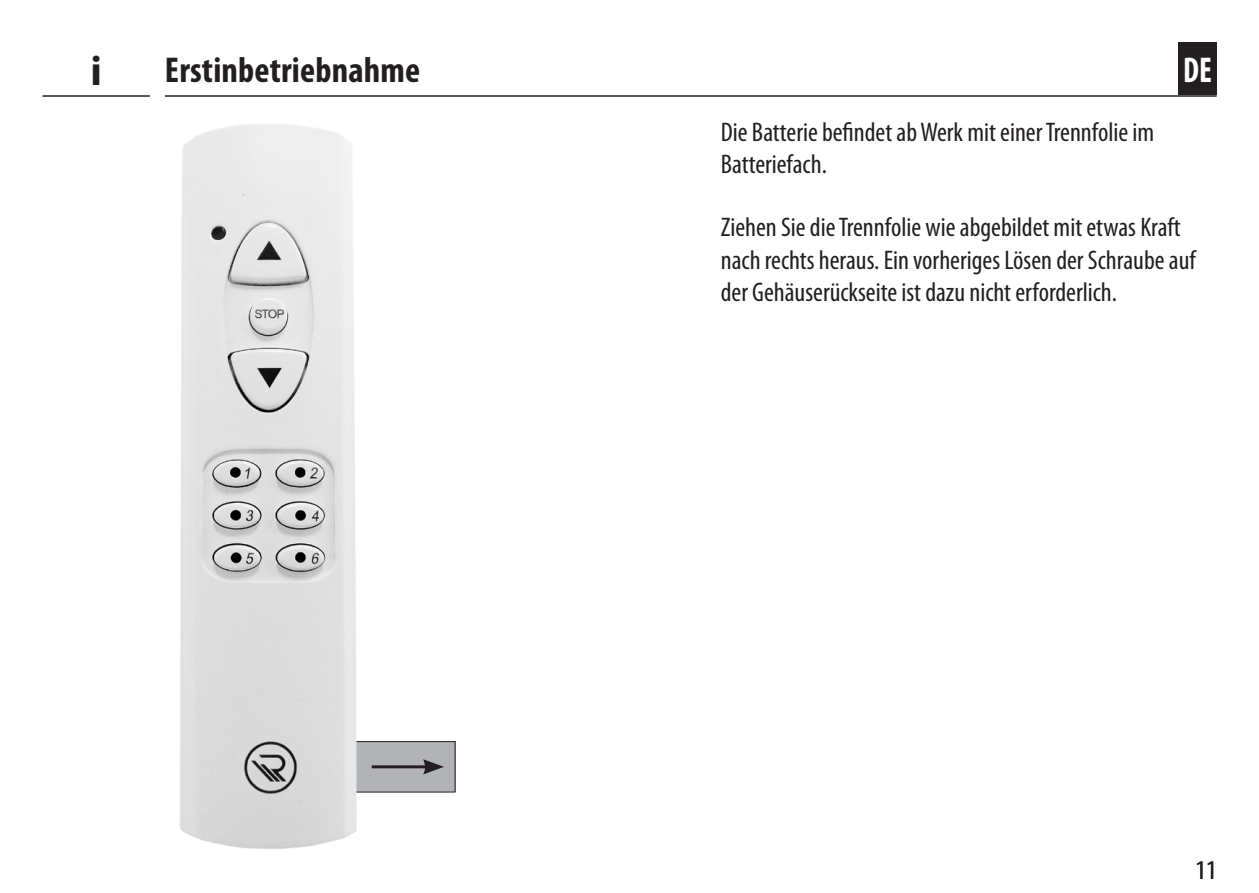
<style>
.page{position:relative;width:1259px;height:893px;background:#fff}
.page>*{position:absolute;margin:0;border:0;box-sizing:border-box;transform-origin:0 0}
.Informations_-_Icon{font:700 42px "Myriad Pro";color:#231f20}
.Kapitelüberschriften{font:700 condensed 36px "Myriad Pro";letter-spacing:.005em;color:#231f20}
.t1{font:700 condensed 36px "Myriad Pro";color:#fff;scale:.9 1}
.Fließtext_-_DE{font:condensed 27px/32.4px "Myriad Pro";color:#231f20}
</style>
<div class="page">
<hr style="left:165px;top:95px;width:1051px;height:2px;background:#231f20">
<hr style="left:43px;top:95px;width:107px;height:2px;background:#231f20">
<div style="left:1178px;top:42px;width:38px;height:53px;background:#231f20"></div>
<div style="left:355px;top:742px;width:100px;height:50px;background:#b2b3b7"></div>
<div style="left:354px;top:741px;width:101px;height:51px;border:1px solid #231f20"></div>
<img style="left:180px;top:124px;width:176px;height:725px">
<hr style="left:372px;top:765px;width:56px;height:3px;background:#231f20">
<svg style="left:423px;top:759px;width:21px;height:15px"></svg>
<p class="Informations_-_Icon" style="left:90px;top:47px;width:13px">i</p>
<p class="Kapitelüberschriften" style="left:165px;top:51px;width:257px">Erstinbetriebnahme</p>
<h2 class="t1" style="left:1183px;top:50px;width:34px">DE</h2>
<p class="Fließtext_-_DE" style="left:721px;top:116px;width:435px">Die Batterie befindet ab Werk mit einer Trennfolie im<br>Batteriefach.</p>
<p class="Fließtext_-_DE" style="left:721px;top:212px;width:476px">Ziehen Sie die Trennfolie wie abgebildet mit etwas Kraft nach rechts heraus. Ein vorheriges Lösen der Schraube auf der Gehäuserückseite ist dazu nicht erforderlich.</p>
<p class="Fließtext_-_DE" style="left:1195px;top:855px;width:23px">11</p>
</div>
